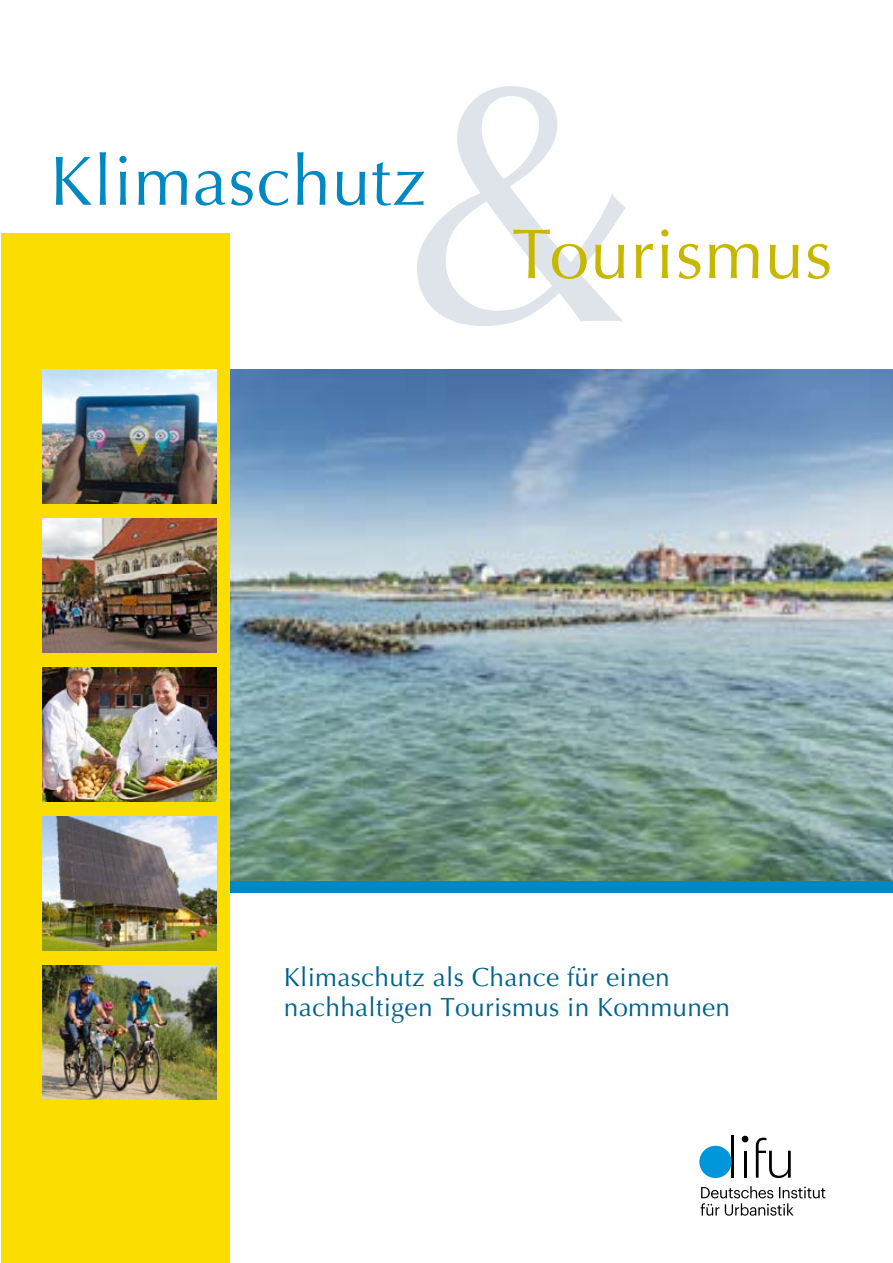
<style>
.page{position:relative;width:893px;height:1263px;background:#fff}
.page>*{position:absolute;margin:0;border:0;box-sizing:border-box;transform-origin:0 0}
.t1{font:349.05px "Optima";color:#dee4ea}
.t2{font:70.5px "Optima CE";letter-spacing:.01em;color:#c8b700}
.t3{font:70.05px "Optima";letter-spacing:.01em;color:#0088c2}
.t4{font:26.25px/30px "Optima CE";letter-spacing:.01em;color:#00628b}
</style>
<div class="page">
<div style="left:230px;top:880px;width:663px;height:13px;background:#0088c2"></div>
<img style="left:230px;top:370px;width:663px;height:511px">
<div style="left:1px;top:234px;width:229px;height:1029px;background:#fbdd00"></div>
<hr style="left:744px;top:1151px;width:2px;height:27px;background:#000">
<hr style="left:732px;top:1135px;width:2px;height:43px;background:#000">
<svg style="left:756px;top:1138px;width:35px;height:40px"></svg>
<div style="left:699px;top:1146px;width:33px;height:32px;background:#0097da;border-radius:50%"></div>
<svg style="left:742px;top:1136px;width:6px;height:6px"></svg>
<svg style="left:700px;top:1186px;width:125px;height:30px"></svg>
<img style="left:43px;top:965px;width:174px;height:134px">
<img style="left:43px;top:519px;width:174px;height:133px">
<img style="left:43px;top:667px;width:174px;height:134px">
<img style="left:43px;top:370px;width:174px;height:134px">
<img style="left:43px;top:816px;width:174px;height:134px">
<h1 class="t1" style="left:392px;top:0;width:254px">&amp;</h1>
<h3 class="t3" style="left:50px;top:140px;width:378px">Klimaschutz</h3>
<h2 class="t2" style="left:512px;top:211px;width:322px">Tourismus</h2>
<p class="t4" style="left:284px;top:962px;width:448px">Klimaschutz als Chance für einen nachhaltigen Tourismus in Kommunen</p>
</div>
